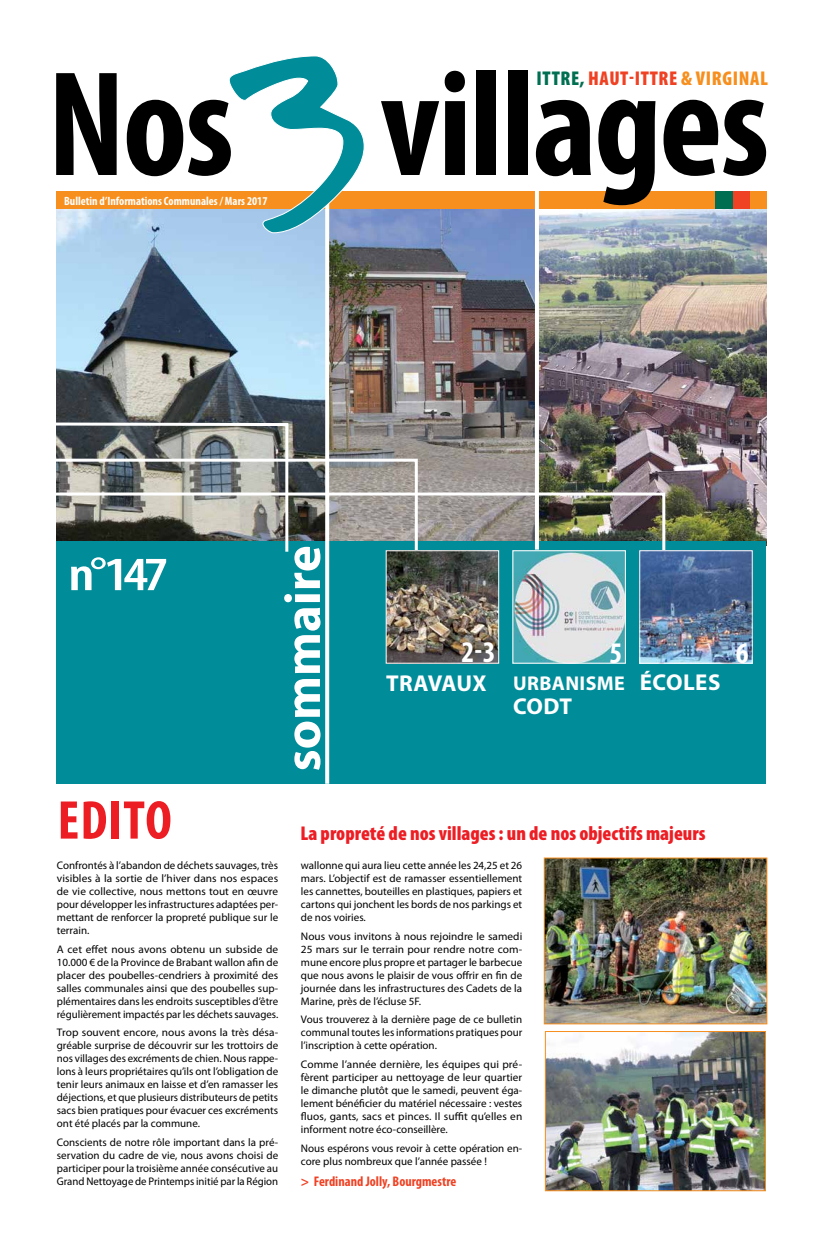
<style>
.page{position:relative;width:823px;height:1248px;background:#fff}
.page>*{position:absolute;margin:0;border:0;box-sizing:border-box;transform-origin:0 0}
.t1{font:700 condensed 151px "Myriad Pro";letter-spacing:-.015em;color:#000}
.t2{font:700 condensed 55px "Myriad Pro";color:#ed1d24}
.t3{font:700 51px "Myriad Pro";color:#fff}
.t4{font:600 condensed 48px "Myriad Pro";color:#fff;scale:1.25 1}
.t5{font:700 condensed 30px "Myriad Pro";color:#fff}
.t6{font:700 23px "Myriad Pro";letter-spacing:.02em;color:#fff}
.t7{font:700 23px "Myriad Pro";color:#fff}
.t8{font:900 condensed 20px "Myriad Pro";color:#ed1d24}
.t9{font:900 condensed 20px "Myriad Pro";letter-spacing:.03em;color:#ef4123}
.t10{font:700 20px "Myriad Pro";letter-spacing:.02em;color:#fff}
.t11{font:700 condensed 14px "Myriad Pro";color:#ef4123}
.t12{font:700 condensed 12px "Myriad Pro";color:#fff}
.t13{font:11px/13px "Myriad Pro";color:#000;text-align:justify}
.s1{color:#006f51}
.s2{color:#f78f1e}
</style>
<div class="page">
<img style="left:57px;top:209px;width:268px;height:212px">
<img style="left:329px;top:209px;width:205px;height:282px">
<img style="left:539px;top:209px;width:226px;height:332px">
<div style="left:57px;top:541px;width:708px;height:242px;background:#008c99"></div>
<div style="left:57px;top:192px;width:708px;height:17px;background:#f78f1e"></div>
<img style="left:419px;top:491px;width:247px;height:62px">
<svg style="left:56px;top:421px;width:363px;height:133px;background:#7c8a87"></svg>
<svg style="left:534px;top:191px;width:4px;height:358px"></svg>
<svg style="left:325px;top:234px;width:4px;height:549px"></svg>
<img style="left:387px;top:552px;width:110px;height:109px">
<div style="left:385px;top:550px;width:114px;height:113px;border:1px solid #fff"></div>
<div style="left:731px;top:192px;width:17px;height:17px;background:#ef4123"></div>
<div style="left:714px;top:192px;width:17px;height:17px;background:#006f51"></div>
<svg style="left:228px;top:56px;width:137px;height:178px"></svg>
<img style="left:514px;top:552px;width:109px;height:109px">
<div style="left:512px;top:550px;width:113px;height:113px;border:1px solid #fff"></div>
<img style="left:641px;top:552px;width:109px;height:109px">
<div style="left:639px;top:550px;width:113px;height:113px;border:1px solid #fff"></div>
<img style="left:545px;top:859px;width:220px;height:163px">
<div style="left:543px;top:857px;width:224px;height:167px;border:1px solid #f78f1e"></div>
<img style="left:546px;top:1032px;width:217px;height:157px">
<div style="left:544px;top:1030px;width:221px;height:161px;border:1px solid #f78f1e"></div>
<h1 class="t1" style="left:47px;top:30px;width:723px">Nos villages</h1>
<h3 class="t9" style="left:536px;top:65px;width:233px"><span class="s1">Ittre,</span> Haut-Ittre <span class="s2">&amp; Virginal</span></h3>
<p class="t12" style="left:64px;top:193px;width:205px">Bulletin d’Informations Communales / Mars 2017</p>
<h3 class="t4" style="left:68px;top:544px;width:81px">n°147</h3>
<h2 class="t2" style="left:58px;top:785px;width:116px">Edito</h2>
<h3 class="t3" style="left:269px;top:771px;width:228px;rotate:-90deg">SOMMAIRE</h3>
<h3 class="t5" style="left:461px;top:633px;width:35px">2-3</h3>
<h3 class="t5" style="left:609px;top:634px;width:14px">5</h3>
<h3 class="t5" style="left:735px;top:634px;width:14px">6</h3>
<h3 class="t7" style="left:386px;top:667px;width:102px">TRAVAUX</h3>
<h3 class="t10" style="left:513px;top:670px;width:113px">URBANISME</h3>
<h3 class="t6" style="left:513px;top:691px;width:60px">CODT</h3>
<h3 class="t6" style="left:639px;top:667px;width:82px">ÉCOLES</h3>
<h3 class="t8" style="left:300px;top:820px;width:406px">La propreté de nos villages : un de nos objectifs majeurs</h3>
<p class="t13" style="left:57px;top:858px;width:223px">Confrontés à l’abandon de déchets sauvages, très visibles à la sortie de l’hiver dans nos espaces de vie collective, nous mettons tout en œuvre pour développer les infrastructures adaptées per&shy;mettant de renforcer la propreté publique sur le terrain.</p>
<p class="t13" style="left:57px;top:942px;width:223px">A cet effet nous avons obtenu un subside de 10.000 € de la Province de Brabant wallon afin de placer des poubelles-cendriers à proximité des salles communales ainsi que des poubelles sup&shy;plémentaires dans les endroits susceptibles d’être régulièrement impactés par les déchets sauvages.</p>
<p class="t13" style="left:57px;top:1025px;width:223px">Trop souvent encore, nous avons la très désa&shy;gréable surprise de découvrir sur les trottoirs de nos villages des excréments de chien. Nous rappe&shy;lons à leurs propriétaires qu’ils ont l’obligation de tenir leurs animaux en laisse et d’en ramasser les déjections, et que plusieurs distributeurs de petits sacs bien pratiques pour évacuer ces excréments ont été placés par la commune.</p>
<p class="t13" style="left:57px;top:1135px;width:223px">Conscients de notre rôle important dans la pré&shy;servation du cadre de vie, nous avons choisi de participer pour la troisième année consécutive au Grand Nettoyage de Printemps initié par la Région</p>
<p class="t13" style="left:301px;top:858px;width:223px">wallonne qui aura lieu cette année les 24,25 et 26 mars. L’objectif est de ramasser essentiellement les cannettes, bouteilles en plastiques, papiers et cartons qui jonchent les bords de nos parkings et de nos voiries.</p>
<p class="t13" style="left:301px;top:929px;width:223px">Nous vous invitons à nous rejoindre le samedi 25 mars sur le terrain pour rendre notre com&shy;mune encore plus propre et partager le barbecue que nous avons le plaisir de vous offrir en fin de journée dans les infrastructures des Cadets de la Marine, près de l’écluse 5F.</p>
<p class="t13" style="left:301px;top:1012px;width:223px">Vous trouverez à la dernière page de ce bulletin communal toutes les informations pratiques pour l’inscription à cette opération.</p>
<p class="t13" style="left:301px;top:1057px;width:223px">Comme l’année dernière, les équipes qui pré&shy;fèrent participer au nettoyage de leur quartier le dimanche plutôt que le samedi, peuvent éga&shy;lement bénéficier du matériel nécessaire : vestes fluos, gants, sacs et pinces. Il suffit qu’elles en informent notre éco-conseillère.</p>
<p class="t13" style="left:301px;top:1141px;width:223px">Nous espérons vous revoir à cette opération en&shy;core plus nombreux que l’année passée !</p>
<p class="t11" style="left:301px;top:1172px;width:157px">&gt; Ferdinand Jolly, Bourgmestre</p>
</div>
